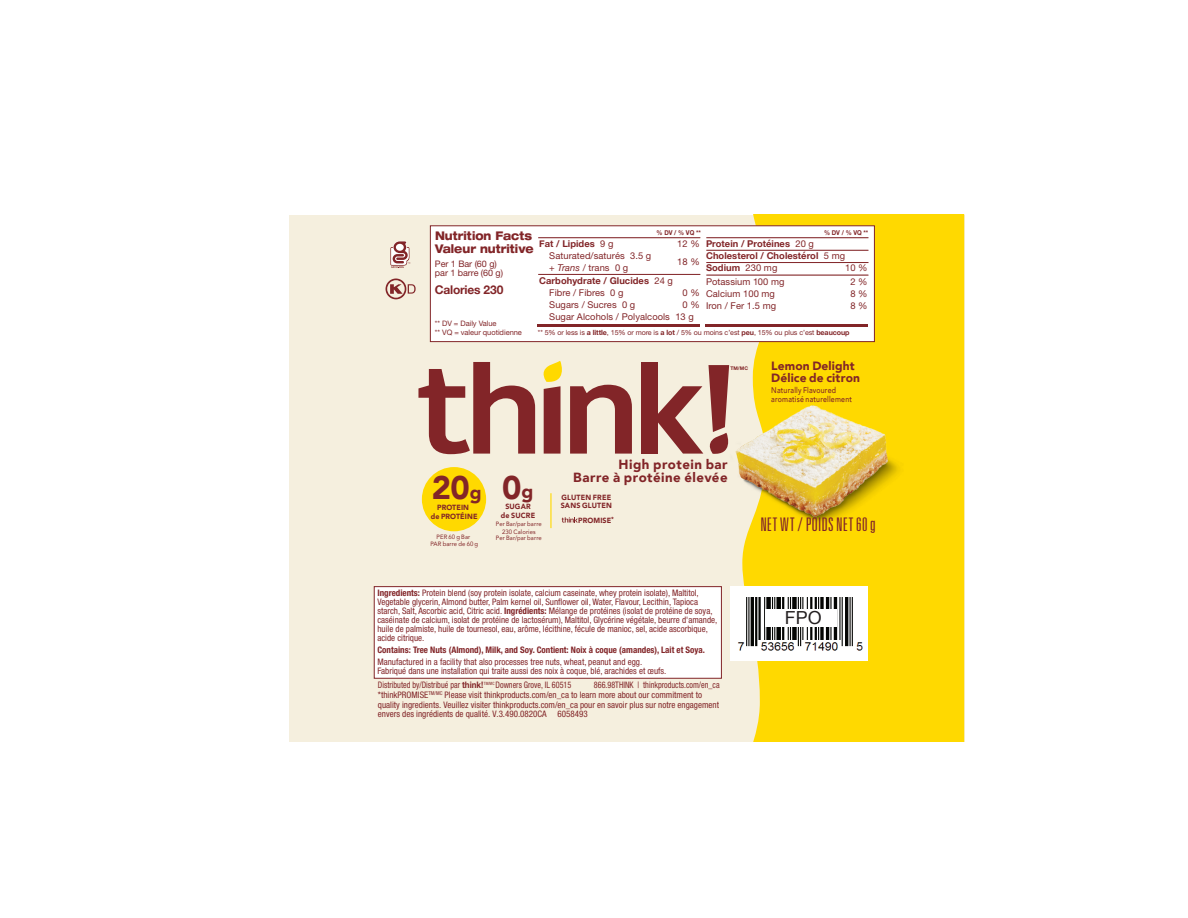
<style>
.page{position:relative;width:1188px;height:918px;background:#fff}
.page>*{position:absolute;margin:0;border:0;box-sizing:border-box;transform-origin:0 0}
.t1{font:900 32.7px "Avenir";color:#822528}
.t2{font:900 32.55px "Avenir";color:#822528}
.t3{font:300 ultra-condensed 18.75px "Univers";letter-spacing:.01em;color:#822528;scale:1.05 1}
.t4{font:18px "Arial";color:#231f20}
.t5{font:900 13.2px/13.5px "Avenir";letter-spacing:.035em;color:#822528;text-align:right}
.t6{font:800 expanded 12px/13.5px "Helvetica Neue";color:#822528;scale:.84 1}
.t7{font:900 12px/12px "Avenir";letter-spacing:.01em;color:#822528}
.t8{font:700 12px "Helvetica Neue";letter-spacing:-.02em;color:#822528}
.t9{font:9.3px/12px "Helvetica Neue";letter-spacing:.005em;color:#822528}
.t10{font:700 9.3px/12.3px "Helvetica Neue";letter-spacing:.005em;color:#822528}
.t11{font:condensed 9px/9px "Helvetica Neue LT Pro";color:#822528}
.t12{font:condensed 9px/9.8px "Helvetica Neue LT Pro";color:#822528;scale:.9 1}
.t13{font:700 condensed 9px "Helvetica Neue LT Pro";color:#822528}
.t14{font:9px/9px "Helvetica Neue";letter-spacing:-.005em;color:#822528}
.t15{font:500 8.25px/9px "Avenir";letter-spacing:.03em;color:#822528;scale:.85 1}
.t16{font:900 7.5px/9px "Avenir";letter-spacing:.015em;color:#822528;text-align:center;scale:.95 1}
.t17{font:7.5px/9px "Helvetica Neue";letter-spacing:-.005em;color:#822528}
.t18{font:7.2px "Helvetica Neue";letter-spacing:-.01em;color:#822528}
.t19{font:700 6.75px "Helvetica Neue";color:#822528;scale:.9 1}
.t20{font:6.3px/6.8px "Avenir";letter-spacing:.015em;color:#822528;text-align:center;scale:.95 1}
.t21{font:700 4.95px "Helvetica Neue LT Pro";color:#822528}
.s1{font-weight:400}
.s2{font-weight:400;font-style:italic}
.s3{font-weight:700}
.s4{font-size:18.9px}
.s5{font-size:19.05px}
.s6{font-weight:700;font-stretch:normal}
</style>
<div class="page">
<div style="left:289px;top:215px;width:675px;height:526px;background:#f5efde"></div>
<div style="left:742px;top:215px;width:222px;height:526px;background:#ffd900"></div>
<img style="left:735px;top:399px;width:194px;height:134px">
<div style="left:374px;top:586px;width:348px;height:92px;background:#fff;border:1px solid #822528"></div>
<div style="left:430px;top:226px;width:445px;height:116px;background:#fff;border:1px solid #822528"></div>
<hr style="left:538px;top:274px;width:162px;height:1px;background:#822528">
<hr style="left:538px;top:237px;width:162px;height:1px;background:#822528">
<hr style="left:706px;top:250px;width:162px;height:1px;background:#822528">
<hr style="left:706px;top:237px;width:162px;height:1px;background:#822528">
<hr style="left:706px;top:262px;width:162px;height:1px;background:#822528">
<hr style="left:537px;top:324px;width:163px;height:3px;background:#822528">
<hr style="left:705px;top:324px;width:163px;height:3px;background:#822528">
<hr style="left:706px;top:275px;width:162px;height:1px;background:#822528">
<svg style="left:418px;top:361px;width:214px;height:93px"></svg>
<div style="left:642px;top:362px;width:16px;height:92px;background:#822528"></div>
<svg style="left:658px;top:365px;width:72px;height:89px"></svg>
<div style="left:422px;top:467px;width:64px;height:64px;background:#ffd900;border-radius:50%"></div>
<hr style="left:550px;top:493px;width:2px;height:35px;background:#ffd900">
<svg style="left:390px;top:241px;width:20px;height:27px"></svg>
<svg style="left:386px;top:279px;width:30px;height:20px"></svg>
<svg style="left:562px;top:517px;width:16px;height:6px"></svg>
<div style="left:730px;top:586px;width:138px;height:74px;background:#fff"></div>
<img style="left:737px;top:597px;width:125px;height:54px">
<div style="left:765px;top:609px;width:71px;height:17px;background:#fff"></div>
<p class="t19" style="left:657px;top:227px;width:51px">% DV / % VQ **</p>
<p class="t19" style="left:824px;top:227px;width:51px">% DV / % VQ **</p>
<p class="t10" style="left:706px;top:238px;width:141px">Protein / Protéines <span class="s1">20 g<br></span>Cholesterol / Cholestérol <span class="s1">5 mg<br></span>Sodium <span class="s1">230 mg</span></p>
<h3 class="t6" style="left:435px;top:228px;width:119px">Nutrition Facts<br>Valeur nutritive</h3>
<p class="t10" style="left:539px;top:238px;width:76px">Fat / Lipides <span class="s1">9 g</span></p>
<p class="t9" style="left:677px;top:237px;width:24px">12 %</p>
<p class="t9" style="left:549px;top:249px;width:104px">Saturated/saturés 3.5 g</p>
<p class="t9" style="left:677px;top:255px;width:24px">18 %</p>
<p class="t10" style="left:539px;top:261px;width:135px;line-height:13.5px;text-indent:10px"><span class="s1">+</span> <span class="s2">Trans /</span> <span class="s1">trans 0 g<br></span>Carbohydrate / Glucides <span class="s1">24 g</span></p>
<p class="t9" style="left:549px;top:287px;width:76px">Fibre / Fibres 0 g</p>
<p class="t9" style="left:682px;top:287px;width:19px">0 %</p>
<p class="t9" style="left:549px;top:299px;width:88px">Sugars / Sucres 0 g</p>
<p class="t14" style="left:435px;top:259px;width:70px">Per 1 Bar (60 g) par 1 barre (60 g)</p>
<h3 class="t8" style="left:435px;top:280px;width:70px">Calories 230</h3>
<p class="t9" style="left:845px;top:262px;width:24px">10 %</p>
<p class="t9" style="left:706px;top:275px;width:80px">Potassium 100 mg</p>
<p class="t9" style="left:850px;top:275px;width:19px">2 %</p>
<p class="t9" style="left:706px;top:287px;width:70px">Calcium 100 mg</p>
<p class="t9" style="left:850px;top:287px;width:19px">8 %</p>
<p class="t9" style="left:706px;top:299px;width:72px">Iron / Fer 1.5 mg</p>
<p class="t9" style="left:850px;top:299px;width:19px">8 %</p>
<p class="t9" style="left:549px;top:299px;width:152px;text-indent:133px">0 %<br>Sugar Alcohols / Polyalcools 13 g</p>
<p class="t17" style="left:435px;top:319px;width:89px">** DV = Daily Value<br>** VQ = valeur quotidienne</p>
<p class="t18" style="left:538px;top:328px;width:313px">** 5% or less is <span class="s3">a little</span>, 15% or more is <span class="s3">a lot</span> / 5% ou moins c’est <span class="s3">peu</span>, 15% ou plus c’est <span class="s3">beaucoup</span></p>
<p class="t21" style="left:730px;top:365px;width:19px">TM/MC</p>
<h3 class="t7" style="left:771px;top:360px;width:90px">Lemon Delight<br>Délice de citron</h3>
<p class="t15" style="left:771px;top:385px;width:97px">Naturally Flavoured aromatisé naturellement</p>
<h2 class="t2" style="left:432px;top:460px;width:51px">20<span class="s4">g</span></h2>
<p class="t16" style="left:431px;top:503px;width:51px">PROTEIN<br>de PROTÉINE</p>
<p class="t20" style="left:430px;top:534px;width:52px">PER 60 g Bar<br>PAR barre de 60 g</p>
<h1 class="t1" style="left:502px;top:460px;width:33px">0<span class="s5">g</span></h1>
<p class="t16" style="left:501px;top:502px;width:38px">SUGAR de SUCRE</p>
<p class="t20" style="left:496px;top:520px;width:50px;line-height:7.5px">Per Bar/par barre<br>230 Calories</p>
<p class="t20" style="left:496px;top:535px;width:50px">Per Bar/par barre</p>
<h3 class="t5" style="left:573px;top:457px;width:156px">High protein bar<br>Barre à protéine élevée</h3>
<p class="t16" style="left:561px;top:494px;width:55px;line-height:7.5px;text-align:left">GLUTEN FREE<br>SANS GLUTEN</p>
<p class="t16" style="left:578px;top:515px;width:39px">PROMISE<sup>*</sup></p>
<p class="t11" style="left:377px;top:589px;width:341px"><span class="s3">Ingredients:</span> Protein blend (soy protein isolate, calcium caseinate, whey protein isolate), Maltitol, Vegetable glycerin, Almond butter, Palm kernel oil, Sunflower oil, Water, Flavour, Lecithin, Tapioca starch, Salt, Ascorbic acid, Citric acid. <span class="s3">Ingrédients:</span> Mélange de protéines (isolat de protéine de soya, caséinate de calcium, isolat de protéine de lactosérum), Maltitol, Glycérine végétale, beurre d'amande, huile de palmiste, huile de tournesol, eau, arôme, lécithine, fécule de manioc, sel, acide ascorbique, acide citrique.</p>
<p class="t13" style="left:377px;top:645px;width:329px">Contains: Tree Nuts (Almond), Milk, and Soy. Contient: Noix à coque (amandes), Lait et Soya.</p>
<p class="t11" style="left:377px;top:658px;width:290px">Manufactured in a facility that also processes tree nuts, wheat, peanut and egg.<br>Fabriqué dans une installation qui traite aussi des noix à coque, blé, arachides et œufs.</p>
<p class="t12" style="left:378px;top:680px;width:216px">Distributed by/Distribué par <span class="s6">think!</span><sup>TM/MC</sup> Downers Grove, IL 60515</p>
<p class="t12" style="left:378px;top:680px;width:381px;text-indent:216px">866.98THINK | thinkproducts.com/en_ca *thinkPROMISE<sup>TM/MC</sup> Please visit thinkproducts.com/en_ca to learn more about our commitment to quality ingredients. Veuillez visiter thinkproducts.com/en_ca pour en savoir plus sur notre engagement envers des ingrédients de qualité. V.3.490.0820CA 6058493</p>
<h3 class="t3" style="left:760px;top:514px;width:111px">NET WT / POIDS NET 60 g</h3>
<h3 class="t4" style="left:785px;top:606px;width:39px">FPO</h3>
</div>
